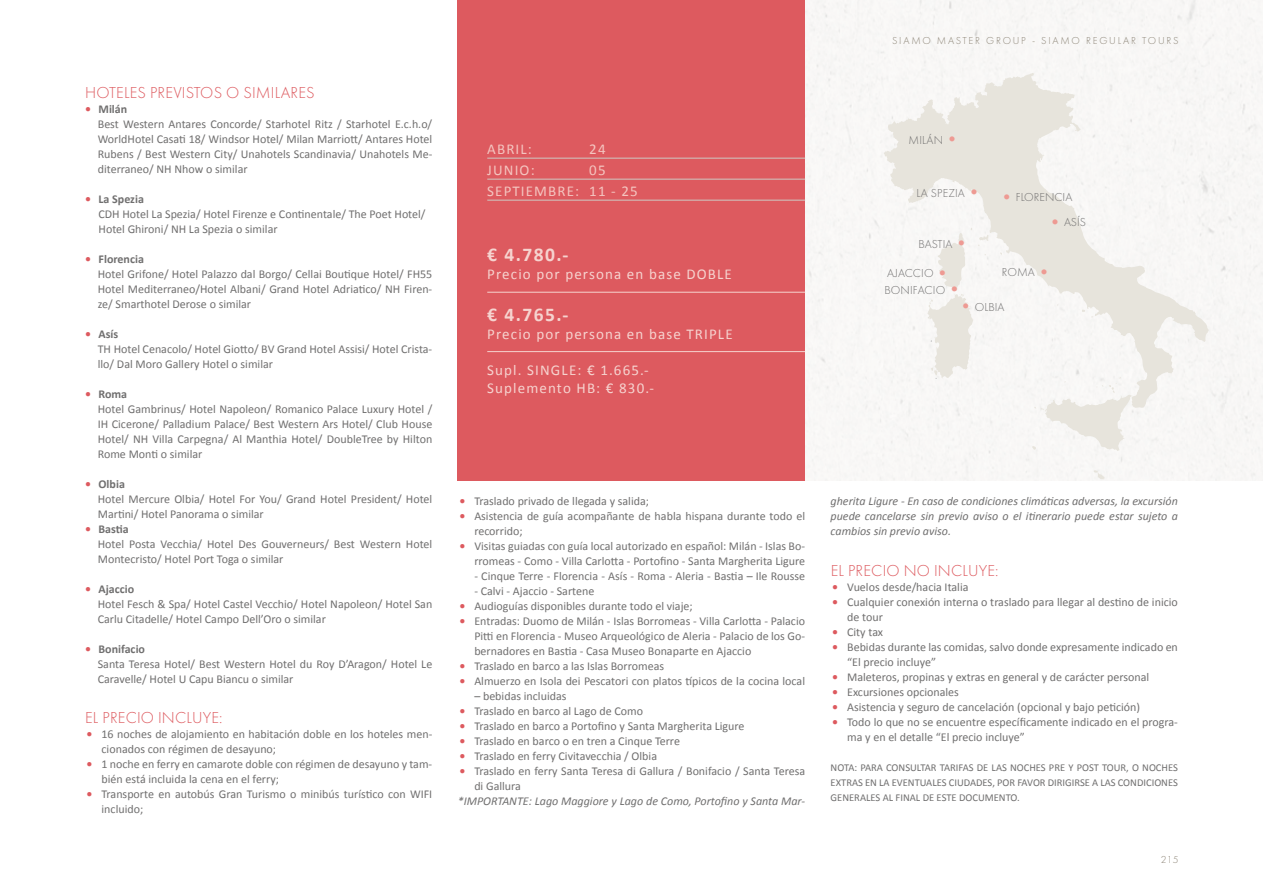
<style>
.page{position:relative;width:1263px;height:893px;background:#fff}
.page>*{position:absolute;margin:0;border:0;box-sizing:border-box;transform-origin:0 0}
.t1{font:700 19.5px "Calibri";letter-spacing:.075em;color:#f6d3cf}
.t2{font:300 16.5px "Futura PT";letter-spacing:.01em;color:#dd5a5f}
.t3{font:15px/18px "Calibri";letter-spacing:.075em;color:#f6d3cf}
.t4{font:15px/21px "Calibri";letter-spacing:.075em;color:#f4c5c0}
.t5{font:12px/15px "Calibri";color:#706f6f}
.t6{font:italic 12px/15px "Calibri";color:#706f6f;text-align:justify}
.t7{font:300 12px "Futura PT";letter-spacing:.01em;color:#706f6f}
.t8{font:10.5px/15px "Calibri";color:#706f6f;text-align:justify}
.t9{font:300 10.5px "Futura PT";letter-spacing:.17em;color:#8d8577}
.s1{font-weight:700;color:#dd5a5f}
.s2{font-weight:700}
.s3{font-size:18px;color:#ee9a93}
</style>
<div class="page">
<div style="left:805px;top:0;width:458px;height:480px;background:#f8f7f6"></div>
<div style="left:458px;top:0;width:347px;height:480px;background:#dd5a5f"></div>
<hr style="left:487px;top:292px;width:318px;height:1px;background:#f6d3cf">
<hr style="left:487px;top:351px;width:318px;height:1px;background:#f6d3cf">
<hr style="left:487px;top:158px;width:318px;height:1px;background:#cec9c3">
<hr style="left:487px;top:179px;width:318px;height:1px;background:#cec9c3">
<hr style="left:487px;top:200px;width:318px;height:1px;background:#cec9c3">
<svg style="left:1094px;top:470px;width:10px;height:9px"></svg>
<svg style="left:884px;top:73px;width:325px;height:335px;fill:#f7f6f5"></svg>
<svg style="left:1032px;top:377px;width:101px;height:74px"></svg>
<svg style="left:927px;top:228px;width:62px;height:151px"></svg>
<h2 class="t2" style="left:85px;top:83px;width:231px">HOTELES PREVISTOS O SIMILARES</h2>
<p class="t5" style="left:98px;top:101px;width:336px;text-indent:-13px"><span class="s1">•</span> <span class="s2">Milán<br></span>Best Western Antares Concorde/ Starhotel Ritz / Starhotel E.c.h.o/ WorldHotel Casati 18/ Windsor Hotel/ Milan Marriott/ Antares Hotel Rubens / Best Western City/ Unahotels Scandinavia/ Unahotels Me&shy;diterraneo/ NH Nhow o similar</p>
<p class="t5" style="left:99px;top:191px;width:328px;text-indent:-14px"><span class="s1">•</span> <span class="s2">La Spezia<br></span>CDH Hotel La Spezia/ Hotel Firenze e Continentale/ The Poet Hotel/<br>Hotel Ghironi/ NH La Spezia o similar</p>
<p class="t5" style="left:98px;top:251px;width:336px;text-indent:-13px"><span class="s1">•</span> <span class="s2">Florencia<br></span>Hotel Grifone/ Hotel Palazzo dal Borgo/ Cellai Boutique Hotel/ FH55<br>Hotel Mediterraneo/Hotel Albani/ Grand Hotel Adriatico/ NH Firen&shy;ze/ Smarthotel Derose o similar</p>
<p class="t5" style="left:98px;top:326px;width:336px;text-indent:-13px"><span class="s1">•</span> <span class="s2">Asís<br></span>TH Hotel Cenacolo/ Hotel Giotto/ BV Grand Hotel Assisi/ Hotel Crista&shy;llo/ Dal Moro Gallery Hotel o similar</p>
<p class="t5" style="left:98px;top:386px;width:336px;text-indent:-13px"><span class="s1">•</span> <span class="s2">Roma<br></span>Hotel Gambrinus/ Hotel Napoleon/ Romanico Palace Luxury Hotel / IH Cicerone/ Palladium Palace/ Best Western Ars Hotel/ Club House Hotel/ NH Villa Carpegna/ Al Manthia Hotel/ DoubleTree by Hilton Rome Monti o similar</p>
<p class="t5" style="left:98px;top:476px;width:336px;text-indent:-13px"><span class="s1">•</span> <span class="s2">Olbia<br></span>Hotel Mercure Olbia/ Hotel For You/ Grand Hotel President/ Hotel<br>Martini/ Hotel Panorama o similar</p>
<p class="t5" style="left:98px;top:521px;width:336px;text-indent:-13px"><span class="s1">•</span> <span class="s2">Bastia<br></span>Hotel Posta Vecchia/ Hotel Des Gouverneurs/ Best Western Hotel<br>Montecristo/ Hotel Port Toga o similar</p>
<p class="t5" style="left:98px;top:581px;width:336px;text-indent:-13px"><span class="s1">•</span> <span class="s2">Ajaccio<br></span>Hotel Fesch &amp; Spa/ Hotel Castel Vecchio/ Hotel Napoleon/ Hotel San<br>Carlu Citadelle/ Hotel Campo Dell’Oro o similar</p>
<p class="t5" style="left:98px;top:641px;width:336px;text-indent:-13px"><span class="s1">•</span> <span class="s2">Bonifacio<br></span>Santa Teresa Hotel/ Best Western Hotel du Roy D’Aragon/ Hotel Le<br>Caravelle/ Hotel U Capu Biancu o similar</p>
<h2 class="t2" style="left:85px;top:708px;width:139px">EL PRECIO INCLUYE:</h2>
<p class="t5" style="left:102px;top:726px;width:332px;text-indent:-15px"><span class="s1">•</span> 16 noches de alojamiento en habitación doble en los hoteles men&shy;cionados con régimen de desayuno;</p>
<p class="t5" style="left:102px;top:756px;width:332px;text-indent:-15px"><span class="s1">•</span> 1 noche en ferry en camarote doble con régimen de desayuno y tam&shy;bién está incluida la cena en el ferry;</p>
<p class="t5" style="left:102px;top:786px;width:332px;text-indent:-15px"><span class="s1">•</span> Transporte en autobús Gran Turismo o minibús turístico con WIFI incluido;</p>
<p class="t4" style="left:487px;top:138px;width:46px">ABRIL:</p>
<p class="t4" style="left:589px;top:138px;width:18px">24</p>
<p class="t4" style="left:487px;top:159px;width:49px">JUNIO:</p>
<p class="t4" style="left:487px;top:159px;width:152px;text-indent:102px">05<br>SEPTIEMBRE: 11 - 25</p>
<h1 class="t1" style="left:487px;top:241px;width:83px">€ 4.780.-</h1>
<p class="t3" style="left:487px;top:265px;width:246px">Precio por persona en base DOBLE</p>
<h1 class="t1" style="left:487px;top:300px;width:83px">€ 4.765.-</h1>
<p class="t3" style="left:487px;top:324px;width:247px">Precio por persona en base TRIPLE</p>
<p class="t3" style="left:487px;top:360px;width:168px">Supl. SINGLE: € 1.665.-<br>Suplemento HB: € 830.-</p>
<p class="t9" style="left:892px;top:34px;width:288px">SIAMO MASTER GROUP - SIAMO REGULAR TOURS</p>
<p class="t7" style="left:908px;top:133px;width:54px">MILÁN<span class="s3">•</span></p>
<p class="t7" style="left:916px;top:186px;width:68px">LA SPEZIA<span class="s3">•</span></p>
<p class="t7" style="left:918px;top:237px;width:54px">BASTIA<span class="s3">•</span></p>
<p class="t7" style="left:887px;top:267px;width:66px">AJACCIO<span class="s3">•</span></p>
<p class="t7" style="left:884px;top:283px;width:80px">BONIFACIO<span class="s3">•</span></p>
<p class="t7" style="left:998px;top:191px;width:76px"><span class="s3">•</span>FLORENCIA</p>
<p class="t7" style="left:1046px;top:216px;width:41px"><span class="s3">•</span>ASÍS</p>
<p class="t7" style="left:1002px;top:265px;width:53px">ROMA<span class="s3">•</span></p>
<p class="t7" style="left:957px;top:300px;width:49px"><span class="s3">•</span>OLBIA</p>
<p class="t5" style="left:459px;top:493px;width:191px"><span class="s1">•</span> Traslado privado de llegada y salida;</p>
<p class="t5" style="left:474px;top:508px;width:332px;text-indent:-15px"><span class="s1">•</span> Asistencia de guía acompañante de habla hispana durante todo el recorrido;</p>
<p class="t5" style="left:459px;top:538px;width:347px;text-align:right"><span class="s1">•</span> Visitas guiadas con guía local autorizado en español: Milán - Islas Bo&shy;rromeas - Como - Villa Carlotta - Portofino - Santa Margherita Ligure</p>
<p class="t5" style="left:474px;top:568px;width:332px">- Cinque Terre - Florencia - Asís - Roma - Aleria - Bastia – Ile Rousse</p>
<p class="t5" style="left:474px;top:583px;width:122px">- Calvi - Ajaccio - Sartene</p>
<p class="t5" style="left:459px;top:598px;width:235px"><span class="s1">•</span> Audioguías disponibles durante todo el viaje;</p>
<p class="t5" style="left:474px;top:613px;width:332px;text-align:justify;text-indent:-15px"><span class="s1">•</span> Entradas: Duomo de Milán - Islas Borromeas - Villa Carlotta - Palacio Pitti en Florencia - Museo Arqueológico de Aleria - Palacio de los Go&shy;bernadores en Bastia - Casa Museo Bonaparte en Ajaccio</p>
<p class="t5" style="left:459px;top:658px;width:206px"><span class="s1">•</span> Traslado en barco a las Islas Borromeas</p>
<p class="t5" style="left:459px;top:673px;width:347px"><span class="s1">•</span> Almuerzo en Isola dei Pescatori con platos típicos de la cocina local</p>
<p class="t5" style="left:474px;top:688px;width:94px">– bebidas incluidas</p>
<p class="t5" style="left:459px;top:703px;width:185px"><span class="s1">•</span> Traslado en barco al Lago de Como</p>
<p class="t5" style="left:459px;top:718px;width:287px"><span class="s1">•</span> Traslado en barco a Portofino y Santa Margherita Ligure</p>
<p class="t5" style="left:459px;top:733px;width:222px"><span class="s1">•</span> Traslado en barco o en tren a Cinque Terre</p>
<p class="t5" style="left:459px;top:748px;width:199px"><span class="s1">•</span> Traslado en ferry Civitavecchia / Olbia</p>
<p class="t5" style="left:474px;top:763px;width:332px;text-indent:-15px"><span class="s1">•</span> Traslado en ferry Santa Teresa di Gallura / Bonifacio / Santa Teresa di Gallura</p>
<p class="t6" style="left:458px;top:793px;width:349px">*IMPORTANTE: Lago Maggiore y Lago de Como, Portofino y Santa Mar-</p>
<p class="t6" style="left:831px;top:493px;width:349px">gherita Ligure - En caso de condiciones climáticas adversas, la excursión puede cancelarse sin previo aviso o el itinerario puede estar sujeto a cambios sin previo aviso.</p>
<h2 class="t2" style="left:831px;top:561px;width:169px">EL PRECIO NO INCLUYE:</h2>
<p class="t5" style="left:832px;top:579px;width:138px"><span class="s1">•</span> Vuelos desde/hacia Italia</p>
<p class="t5" style="left:847px;top:594px;width:332px;text-indent:-15px"><span class="s1">•</span> Cualquier conexión interna o traslado para llegar al destino de inicio de tour</p>
<p class="t5" style="left:832px;top:624px;width:53px"><span class="s1">•</span> City tax</p>
<p class="t5" style="left:847px;top:639px;width:332px;text-indent:-15px"><span class="s1">•</span> Bebidas durante las comidas, salvo donde expresamente indicado en “El precio incluye”</p>
<p class="t5" style="left:832px;top:669px;width:319px"><span class="s1">•</span> Maleteros, propinas y extras en general y de carácter personal</p>
<p class="t5" style="left:832px;top:684px;width:128px"><span class="s1">•</span> Excursiones opcionales</p>
<p class="t5" style="left:832px;top:699px;width:309px"><span class="s1">•</span> Asistencia y seguro de cancelación (opcional y bajo petición)</p>
<p class="t5" style="left:847px;top:714px;width:332px;text-indent:-15px"><span class="s1">•</span> Todo lo que no se encuentre específicamente indicado en el progra&shy;ma y en el detalle “El precio incluye”</p>
<p class="t8" style="left:831px;top:759px;width:349px">NOTA: PARA CONSULTAR TARIFAS DE LAS NOCHES PRE Y POST TOUR, O NOCHES EXTRAS EN LA EVENTUALES CIUDADES, POR FAVOR DIRIGIRSE A LAS CONDICIONES GENERALES AL FINAL DE ESTE DOCUMENTO.</p>
<p class="t9" style="left:1161px;top:853px;width:19px">215</p>
</div>
